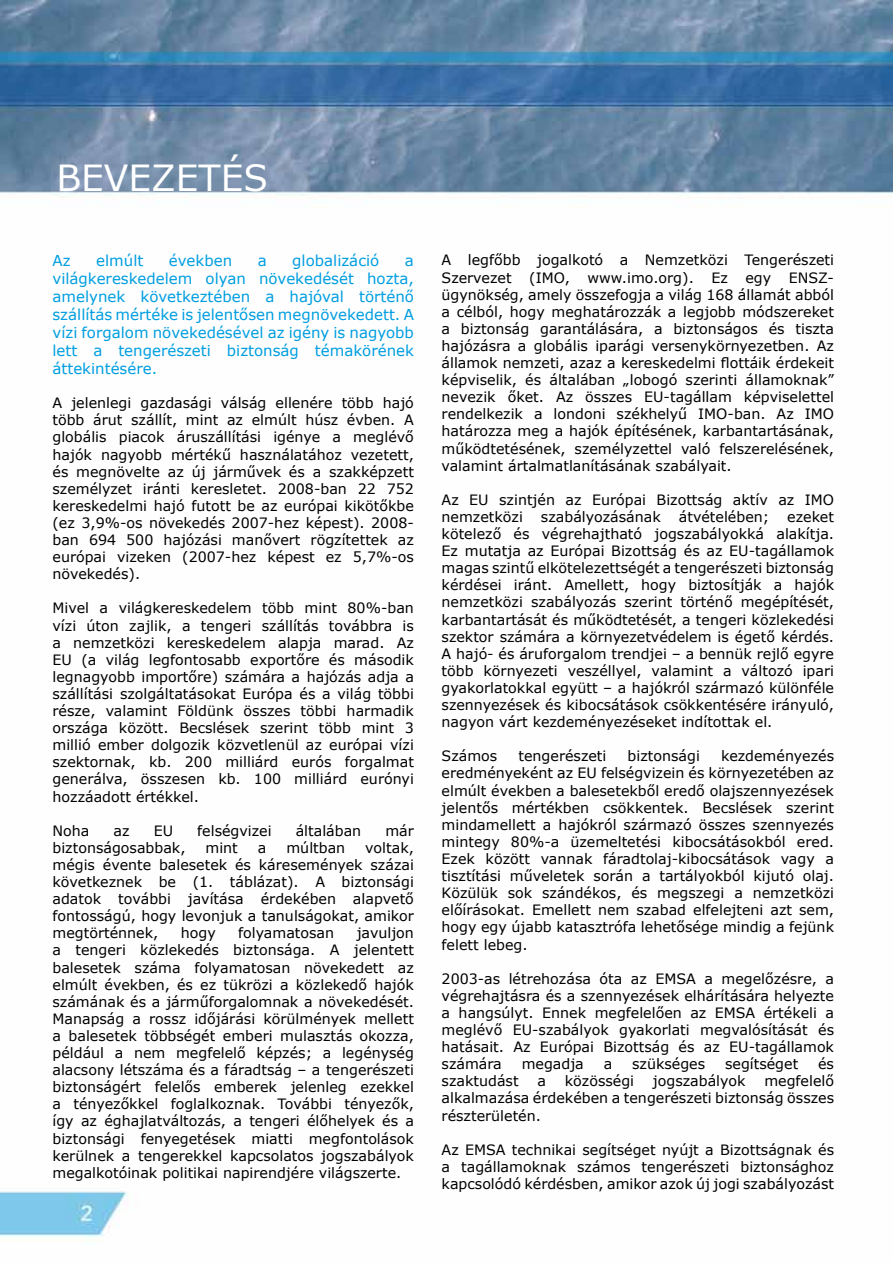
<style>
.page{position:relative;width:893px;height:1263px;background:#fff}
.page>*{position:absolute;margin:0;border:0;box-sizing:border-box;transform-origin:0 0}
.t1{font:36px "Verdana";color:#fff}
.t2{font:15px/18px "Verdana";color:#009ee0;text-align:justify}
.t3{font:14.25px/17.1px "Verdana";color:#000;text-align:justify}
</style>
<div class="page">
<img style="left:0;top:0;width:893px;height:1238px">
<h1 class="t1" style="left:56px;top:155px;width:213px">BEVEZETÉS</h1>
<p class="t2" style="left:53px;top:251px;width:20px">Az</p>
<p class="t2" style="left:96px;top:251px;width:49px">elmúlt</p>
<p class="t2" style="left:169px;top:251px;width:65px">években</p>
<p class="t2" style="left:258px;top:251px;width:11px">a</p>
<p class="t2" style="left:292px;top:251px;width:89px">globalizáció</p>
<p class="t2" style="left:53px;top:251px;width:363px;text-indent:352px">a világkereskedelem olyan növekedését hozta, amelynek következtében a hajóval történő szállítás mértéke is jelentősen megnövekedett. A vízi forgalom növekedésével az igény is nagyobb lett a tengerészeti biztonság témakörének áttekintésére.</p>
<p class="t3" style="left:53px;top:394px;width:363px">A jelenlegi gazdasági válság ellenére több hajó több árut szállít, mint az elmúlt húsz évben. A globális piacok áruszállítási igénye a meglévő hajók nagyobb mértékű használatához vezetett, és megnövelte az új járművek és a szakképzett személyzet iránti keresletet. 2008-ban 22 752 kereskedelmi hajó futott be az európai kikötőkbe (ez 3,9%-os növekedés 2007-hez képest). 2008- ban 694 500 hajózási manővert rögzítettek az európai vizeken (2007-hez képest ez 5,7%-os növekedés).</p>
<p class="t3" style="left:53px;top:599px;width:363px">Mivel a világkereskedelem több mint 80%-ban vízi úton zajlik, a tengeri szállítás továbbra is a nemzetközi kereskedelem alapja marad. Az EU (a világ legfontosabb exportőre és második legnagyobb importőre) számára a hajózás adja a szállítási szolgáltatásokat Európa és a világ többi része, valamint Földünk összes többi harmadik országa között. Becslések szerint több mint 3 millió ember dolgozik közvetlenül az európai vízi szektornak, kb. 200 milliárd eurós forgalmat generálva, összesen kb. 100 milliárd eurónyi hozzáadott értékkel.</p>
<p class="t3" style="left:53px;top:821px;width:38px">Noha</p>
<p class="t3" style="left:114px;top:821px;width:18px">az</p>
<p class="t3" style="left:154px;top:821px;width:21px">EU</p>
<p class="t3" style="left:197px;top:821px;width:76px">felségvizei</p>
<p class="t3" style="left:296px;top:821px;width:67px">általában</p>
<p class="t3" style="left:385px;top:821px;width:30px">már</p>
<p class="t3" style="left:53px;top:839px;width:134px">biztonságosabbak,</p>
<p class="t3" style="left:205px;top:839px;width:34px">mint</p>
<p class="t3" style="left:258px;top:839px;width:10px">a</p>
<p class="t3" style="left:286px;top:839px;width:60px">múltban</p>
<p class="t3" style="left:53px;top:839px;width:363px;text-indent:313px">voltak, mégis évente balesetek és káresemények százai következnek be (1. táblázat). A biztonsági adatok további javítása érdekében alapvető fontosságú, hogy levonjuk a tanulságokat, amikor megtörténnek,</p>
<p class="t3" style="left:181px;top:924px;width:36px">hogy</p>
<p class="t3" style="left:238px;top:924px;width:97px">folyamatosan</p>
<p class="t3" style="left:53px;top:924px;width:363px;text-indent:304px">javuljon a tengeri közlekedés biztonsága. A jelentett balesetek száma folyamatosan növekedett az elmúlt években, és ez tükrözi a közlekedő hajók számának és a járműforgalomnak a növekedését.<br>Manapság a rossz időjárási körülmények mellett a balesetek többségét emberi mulasztás okozza, például a nem megfelelő képzés; a legénység alacsony létszáma és a fáradtság – a tengerészeti biztonságért felelős emberek jelenleg ezekkel a tényezőkkel foglalkoznak. További tényezők, így az éghajlatváltozás, a tengeri élőhelyek és a biztonsági fenyegetések miatti megfontolások kerülnek a tengerekkel kapcsolatos jogszabályok megalkotóinak politikai napirendjére világszerte.</p>
<p class="t3" style="left:442px;top:251px;width:394px">A legfőbb jogalkotó a Nemzetközi Tengerészeti Szervezet (IMO, www.imo.org). Ez egy ENSZ&shy;ügynökség, amely összefogja a világ 168 államát abból a célból, hogy meghatározzák a legjobb módszereket a biztonság garantálására, a biztonságos és tiszta hajózásra a globális iparági versenykörnyezetben. Az államok nemzeti, azaz a kereskedelmi flottáik érdekeit képviselik, és általában „lobogó szerinti államoknak” nevezik őket. Az összes EU-tagállam képviselettel rendelkezik a londoni székhelyű IMO-ban. Az IMO határozza meg a hajók építésének, karbantartásának, működtetésének, személyzettel való felszerelésének, valamint ártalmatlanításának szabályait.</p>
<p class="t3" style="left:442px;top:491px;width:394px">Az EU szintjén az Európai Bizottság aktív az IMO nemzetközi</p>
<p class="t3" style="left:541px;top:508px;width:121px">szabályozásának</p>
<p class="t3" style="left:679px;top:508px;width:92px">átvételében;</p>
<p class="t3" style="left:442px;top:508px;width:394px;text-indent:346px">ezeket kötelező és végrehajtható jogszabályokká alakítja.<br>Ez mutatja az Európai Bizottság és az EU-tagállamok magas szintű elkötelezettségét a tengerészeti biztonság kérdései iránt. Amellett, hogy biztosítják a hajók nemzetközi szabályozás szerint történő megépítését, karbantartását és működtetését, a tengeri közlekedési szektor számára a környezetvédelem is égető kérdés.<br>A hajó- és áruforgalom trendjei – a bennük rejlő egyre több környezeti veszéllyel, valamint a változó ipari gyakorlatokkal együtt – a hajókról származó különféle szennyezések és kibocsátások csökkentésére irányuló, nagyon várt kezdeményezéseket indítottak el.</p>
<p class="t3" style="left:442px;top:747px;width:57px">Számos</p>
<p class="t3" style="left:518px;top:747px;width:89px">tengerészeti</p>
<p class="t3" style="left:628px;top:747px;width:74px">biztonsági</p>
<p class="t3" style="left:442px;top:747px;width:394px;text-indent:279px">kezdeményezés eredményeként az EU felségvizein és környezetében az elmúlt években a balesetekből eredő olajszennyezések jelentős mértékben csökkentek. Becslések szerint mindamellett a hajókról származó összes szennyezés mintegy 80%-a üzemeltetési kibocsátásokból ered.<br>Ezek között vannak fáradtolaj-kibocsátások vagy a tisztítási műveletek során a tartályokból kijutó olaj.<br>Közülük sok szándékos, és megszegi a nemzetközi előírásokat. Emellett nem szabad elfelejteni azt sem, hogy egy újabb katasztrófa lehetősége mindig a fejünk felett lebeg.</p>
<p class="t3" style="left:442px;top:969px;width:394px">2003-as létrehozása óta az EMSA a megelőzésre, a végrehajtásra és a szennyezések elhárítására helyezte a hangsúlyt. Ennek megfelelően az EMSA értékeli a meglévő EU-szabályok gyakorlati megvalósítását és hatásait. Az Európai Bizottság és az EU-tagállamok számára</p>
<p class="t3" style="left:522px;top:1055px;width:64px">megadja</p>
<p class="t3" style="left:604px;top:1055px;width:10px">a</p>
<p class="t3" style="left:632px;top:1055px;width:75px">szükséges</p>
<p class="t3" style="left:725px;top:1055px;width:75px">segítséget</p>
<p class="t3" style="left:818px;top:1055px;width:17px">és</p>
<p class="t3" style="left:442px;top:1072px;width:394px;text-indent:323px">megfelelő alkalmazása érdekében a tengerészeti biztonság összes részterületén.</p>
<p class="t3" style="left:442px;top:1140px;width:394px">Az EMSA technikai segítséget nyújt a Bizottságnak és a tagállamoknak számos tengerészeti biztonsághoz kapcsolódó kérdésben, amikor azok új jogi szabályozást</p>
<p class="t3" style="left:442px;top:1072px;width:79px">szaktudást</p>
<p class="t3" style="left:537px;top:1072px;width:10px">a</p>
<p class="t3" style="left:565px;top:1072px;width:71px">közösségi</p>
<p class="t3" style="left:653px;top:1072px;width:94px">jogszabályok</p>
</div>
